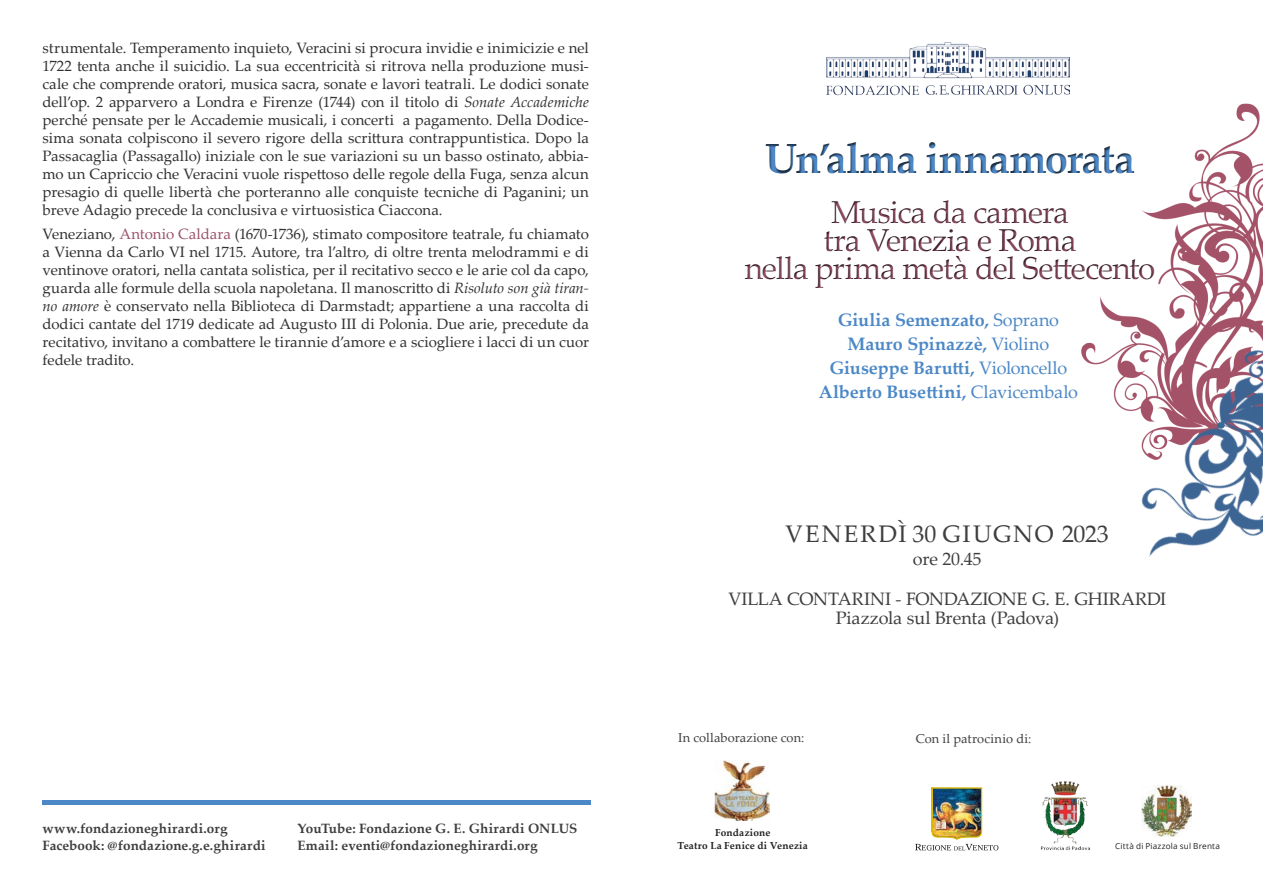
<style>
.page{position:relative;width:1263px;height:893px;background:#fff}
.page>*{position:absolute;margin:0;border:0;box-sizing:border-box;transform-origin:0 0}
.t1{font:700 42.15px "Palatino Linotype";letter-spacing:-.025em;color:#4c88c7}
.t2{font:31.65px/27.8px "Palatino Linotype";letter-spacing:-.035em;color:#9b5269;text-align:center}
.t3{font:24px "Palatino Linotype";letter-spacing:.075em;color:#3e3e3f}
.t4{font:700 18px/24px "Palatino Linotype";color:#4c88c7;text-align:center}
.t5{font:18px/19.5px "Palatino Linotype";letter-spacing:-.005em;color:#3e3e3f;text-align:center}
.t6{font:15px/18px "Palatino Linotype";color:#312f30;text-align:justify}
.t7{font:700 13.5px/17.7px "Palatino Linotype";letter-spacing:.01em;color:#3e3e3f}
.t8{font:12.9px "Palatino Linotype";letter-spacing:.01em;color:#3e3e3f}
.t9{font:700 10.05px/12.9px "Palatino Linotype";letter-spacing:.02em;color:#231f20;text-align:center}
.t10{font:8.1px "Open Sans";letter-spacing:.025em;color:#231f20}
.s1{font-style:italic}
.s2{color:#9b5269}
.s3{font-weight:400}
</style>
<div class="page">
<img style="left:1141px;top:785px;width:50px;height:51px">
<img style="left:714px;top:761px;width:55px;height:60px">
<img style="left:1040px;top:781px;width:51px;height:69px">
<hr style="left:931px;top:787px;width:2px;height:44px;background:#d9bb04">
<hr style="left:932px;top:787px;width:50px;height:2px;background:#d9bb04">
<img style="left:915px;top:788px;width:83px;height:62px">
<img style="left:827px;top:42px;width:242px;height:54px">
<div style="left:43px;top:800px;width:548px;height:5px;background:#4c88c7"></div>
<div style="left:637px;top:128px;width:626px;height:61px;background:#231f20;opacity:.75"></div>
<div style="left:637px;top:189px;width:626px;height:101px;background:#231f20;opacity:.75"></div>
<img style="left:1080px;top:103px;width:183px;height:260px">
<img style="left:1088px;top:336px;width:175px;height:221px">
<div style="left:1217px;top:422px;width:8px;height:7px;background:#386a98;border-radius:50%"></div>
<p class="t6" style="left:43px;top:38px;width:548px">strumentale. Temperamento inquieto, Veracini si procura invidie e inimicizie e nel 1722 tenta anche il suicidio. La sua eccentricità si ritrova nella produzione musi&shy;cale che comprende oratori, musica sacra, sonate e lavori teatrali. Le dodici sonate dell’op. 2 apparvero a Londra e Firenze (1744) con il titolo di <span class="s1">Sonate Accademiche </span>perché pensate per le Accademie musicali, i concerti a pagamento. Della Dodice&shy;sima sonata colpiscono il severo rigore della scrittura contrappuntistica. Dopo la Passacaglia (Passagallo) iniziale con le sue variazioni su un basso ostinato, abbia&shy;mo un Capriccio che Veracini vuole rispettoso delle regole della Fuga, senza alcun presagio di quelle libertà che porteranno alle conquiste tecniche di Paganini; un breve Adagio precede la conclusiva e virtuosistica Ciaccona.</p>
<p class="t6" style="left:43px;top:224px;width:548px">Veneziano, <span class="s2">Antonio Caldara</span> (1670-1736), stimato compositore teatrale, fu chiamato a Vienna da Carlo VI nel 1715. Autore, tra l’altro, di oltre trenta melodrammi e di ventinove oratori, nella cantata solistica, per il recitativo secco e le arie col da capo, guarda alle formule della scuola napoletana. Il manoscritto di <span class="s1">Risoluto son già tiran&shy;no amore</span> è conservato nella Biblioteca di Darmstadt; appartiene a una raccolta di dodici cantate del 1719 dedicate ad Augusto III di Polonia. Due arie, precedute da recitativo, invitano a combattere le tirannie d’amore e a sciogliere i lacci di un cuor fedele tradito.</p>
<p class="t7" style="left:43px;top:819px;width:187px">www.fondazioneghirardi.org</p>
<p class="t7" style="left:43px;top:836px;width:225px">Facebook: @fondazione.g.e.ghirardi</p>
<p class="t7" style="left:297px;top:819px;width:282px">YouTube: Fondazione G. E. Ghirardi ONLUS<br>Email: eventi@fondazioneghirardi.org</p>
<h1 class="t1" style="left:765px;top:129px;width:372px">Un’alma innamorata</h1>
<h2 class="t2" style="left:745px;top:197px;width:412px">Musica da camera<br>tra Venezia e Roma<br>nella prima metà del Settecento</h2>
<p class="t4" style="left:819px;top:308px;width:261px">Giulia Semenzato, <span class="s3">Soprano<br></span>Mauro Spinazzè, <span class="s3">Violino<br></span>Giuseppe Barutti, <span class="s3">Violoncello<br></span>Alberto Busettini, <span class="s3">Clavicembalo</span></p>
<h3 class="t3" style="left:786px;top:516px;width:325px">VENERDÌ 30 GIUGNO 2023</h3>
<p class="t5" style="left:913px;top:548px;width:70px">ore 20.45</p>
<p class="t5" style="left:728px;top:588px;width:439px">VILLA CONTARINI - FONDAZIONE G. E. GHIRARDI<br>Piazzola sul Brenta (Padova)</p>
<p class="t8" style="left:678px;top:728px;width:128px">In collaborazione con:</p>
<p class="t9" style="left:678px;top:826px;width:132px">Fondazione<br>Teatro La Fenice di Venezia</p>
<p class="t8" style="left:916px;top:729px;width:117px">Con il patrocinio di:</p>
<p class="t10" style="left:1115px;top:840px;width:107px">Città di Piazzola sul Brenta</p>
</div>
